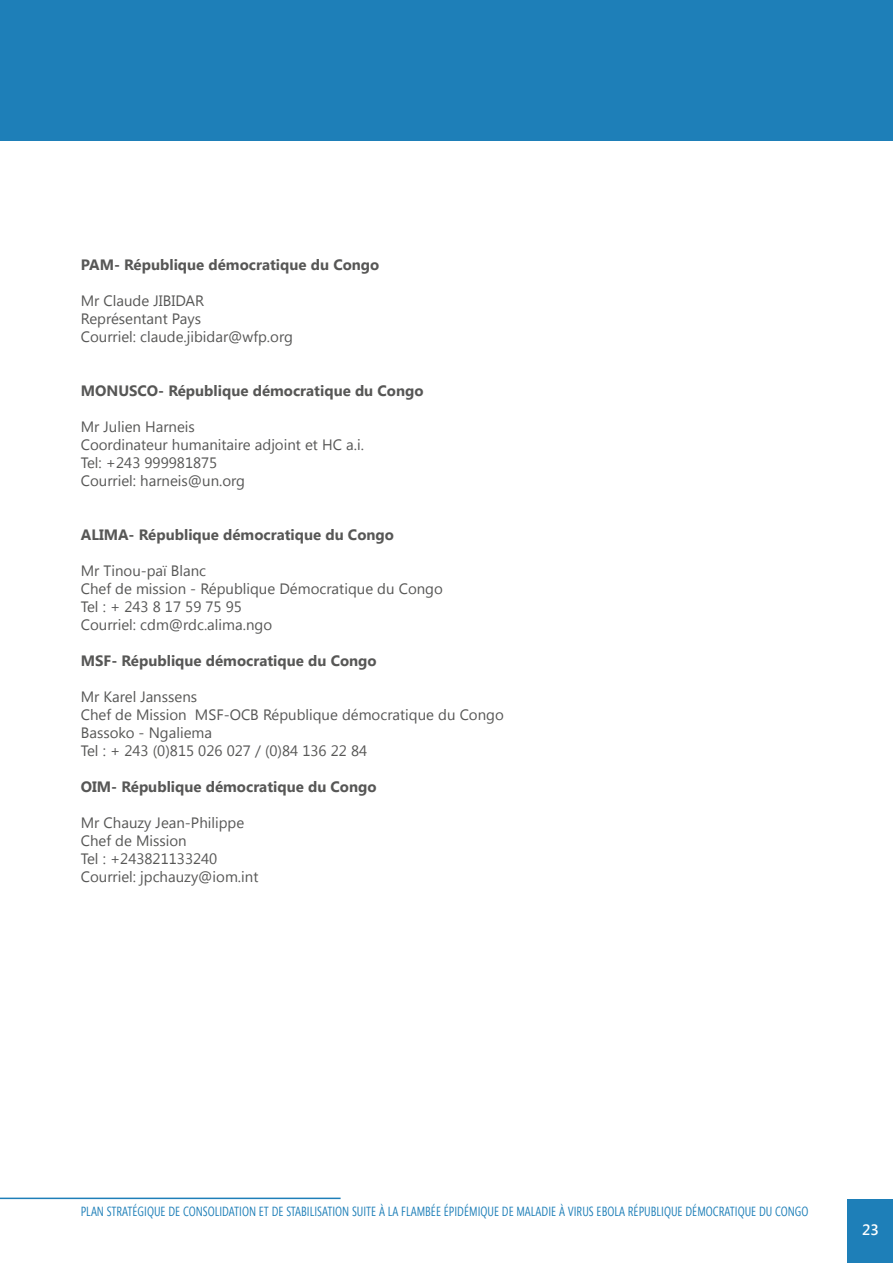
<style>
.page{position:relative;width:893px;height:1263px;background:#fff}
.page>*{position:absolute;margin:0;border:0;box-sizing:border-box;transform-origin:0 0}
.t1{font:15px/18px "Segoe UI";color:#575756}
.t2{font:700 15px "Segoe UI";color:#575756}
.t3{font:600 15px "Segoe UI";color:#fff}
.t4{font:13.2px "Segoe Condensed";color:#1e7fb8;scale:.9 1}
</style>
<div class="page">
<div style="left:847px;top:1199px;width:46px;height:64px;background:#1e7fb8"></div>
<div style="left:0;top:0;width:893px;height:140px;background:#1e7fb8"></div>
<hr style="left:0;top:1197px;width:341px;height:2px;background:#1e7fb8">
<p class="t2" style="left:81px;top:254px;width:300px">PAM- République démocratique du Congo</p>
<p class="t1" style="left:81px;top:291px;width:214px">Mr Claude JIBIDAR<br>Représentant Pays<br>Courriel: claude.jibidar@wfp.org</p>
<p class="t2" style="left:81px;top:380px;width:344px">MONUSCO- République démocratique du Congo</p>
<p class="t1" style="left:81px;top:417px;width:285px">Mr Julien Harneis<br>Coordinateur humanitaire adjoint et HC a.i.<br>Tel: +243 999981875<br>Courriel: harneis@un.org</p>
<p class="t2" style="left:81px;top:524px;width:315px">ALIMA- République démocratique du Congo</p>
<p class="t1" style="left:81px;top:561px;width:364px">Mr Tinou-paï Blanc<br>Chef de mission - République Démocratique du Congo<br>Tel : + 243 8 17 59 75 95<br>Courriel: cdm@rdc.alima.ngo</p>
<p class="t2" style="left:81px;top:650px;width:297px">MSF- République démocratique du Congo</p>
<p class="t1" style="left:81px;top:687px;width:425px">Mr Karel Janssens<br>Chef de Mission MSF-OCB République démocratique du Congo Bassoko - Ngaliema<br>Tel : + 243 (0)815 026 027 / (0)84 136 22 84</p>
<p class="t2" style="left:81px;top:776px;width:297px">OIM- République démocratique du Congo</p>
<p class="t1" style="left:81px;top:813px;width:179px">Mr Chauzy Jean-Philippe<br>Chef de Mission<br>Tel : +243821133240<br>Courriel: jpchauzy@iom.int</p>
<p class="t4" style="left:81px;top:1203px;width:810px">PLAN STRATÉGIQUE DE CONSOLIDATION ET DE STABILISATION SUITE À LA FLAMBÉE ÉPIDÉMIQUE DE MALADIE À VIRUS EBOLA RÉPUBLIQUE DÉMOCRATIQUE DU CONGO</p>
<p class="t3" style="left:862px;top:1219px;width:18px">23</p>
</div>
